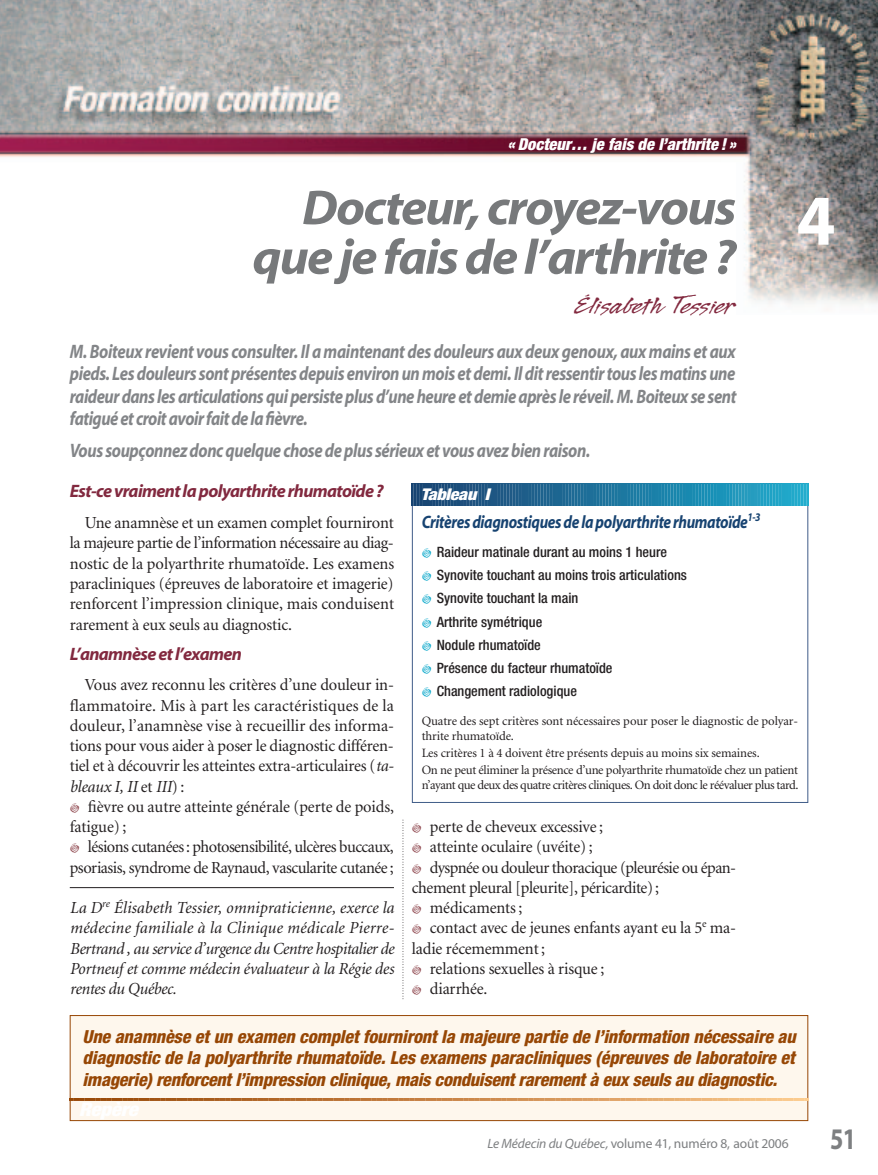
<style>
.page{position:relative;width:878px;height:1175px;background:#fff}
.page>*{position:absolute;margin:0;border:0;box-sizing:border-box;transform-origin:0 0}
.t1{font:700 72px "Myriad";color:#fff}
.t2{font:italic 700 49.5px/49.5px "Myriad";letter-spacing:-.035em;color:#77797b;text-align:right;scale:1.05 1}
.t3{font:700 30px "Myriad";color:#7d7f81;scale:.8 1}
.t4{font:27px "Legault Std";color:#82293f;scale:1.2 1}
.t5{font:italic 700 19.5px/22.5px "Myriad";letter-spacing:-.025em;color:#838588;text-align:justify;scale:.85 1}
.t6{font:italic 800 condensed 18px/21.8px "Helvetica Neue";letter-spacing:-.015em;color:#974705;text-align:justify}
.t7{font:italic 700 18px "Myriad";letter-spacing:-.035em;color:#82293f}
.t8{font:italic 700 18px "Myriad";letter-spacing:-.025em;color:#174371;scale:.85 1}
.t9{font:16.8px/20.2px "Minion";letter-spacing:-.015em;color:#231f20;text-align:justify}
.t10{font:italic 16.8px/20.2px "Minion";letter-spacing:-.015em;color:#231f20;text-align:justify}
.t11{font:16.8px "Minion";letter-spacing:-.035em;color:#231f20}
.t12{font:italic 900 condensed 16.5px "Helvetica Neue";color:#fff}
.t13{font:italic 900 condensed 16.2px "Helvetica Neue";letter-spacing:-.015em;color:#fff;scale:1.11 1}
.t14{font:500 condensed 14.25px/23.2px "Helvetica Neue";color:#231f20}
.t15{font:13.5px "Myriad";letter-spacing:-.01em;color:#7d7f81}
.t16{font:12.75px/15px "Minion";letter-spacing:-.02em;color:#231f20}
.s1{font-style:italic}
</style>
<div class="page">
<img style="left:0;top:0;width:878px;height:304px">
<svg style="left:402px;top:820px;width:1px;height:179px"></svg>
<hr style="left:70px;top:887px;width:324px;height:1px;background:#231f20">
<div style="left:70px;top:1015px;width:737px;height:105px;background:#fef7ed"></div>
<div style="left:70px;top:1015px;width:738px;height:105px;border:1px solid #974705"></div>
<svg style="left:70px;top:1098px;width:23px;height:22px"></svg>
<hr style="left:97px;top:1098px;width:2px;height:22px;background:#9b4b0a">
<svg style="left:103px;top:1098px;width:109px;height:22px"></svg>
<hr style="left:216px;top:1098px;width:2px;height:22px;background:#a95d1e">
<svg style="left:222px;top:1098px;width:109px;height:22px"></svg>
<hr style="left:335px;top:1098px;width:2px;height:22px;background:#ba7133">
<svg style="left:341px;top:1098px;width:255px;height:22px"></svg>
<hr style="left:600px;top:1098px;width:2px;height:22px;background:#dea065">
<svg style="left:606px;top:1098px;width:109px;height:22px"></svg>
<hr style="left:719px;top:1098px;width:2px;height:22px;background:#efba7d">
<svg style="left:725px;top:1098px;width:82px;height:22px"></svg>
<svg style="left:412px;top:483px;width:396px;height:23px;background:#257aa1"></svg>
<p class="t12" style="left:507px;top:138px;width:230px">« Docteur… je fais de l’arthrite ! »</p>
<h2 class="t2" style="left:252px;top:188px;width:462px">Docteur, croyez-vous que je fais de l’arthrite ?</h2>
<h3 class="t4" style="left:575px;top:288px;width:135px">Élisabeth Tessier</h3>
<p class="t5" style="left:70px;top:342px;width:785px">M. Boiteux revient vous consulter. Il a maintenant des douleurs aux deux genoux, aux mains et aux pieds. Les douleurs sont présentes depuis environ un mois et demi. Il dit ressentir tous les matins une raideur dans les articulations qui persiste plus d’une heure et demie après le réveil. M. Boiteux se sent fatigué et croit avoir fait de la fièvre.</p>
<p class="t5" style="left:70px;top:441px;width:614px">Vous soupçonnez donc quelque chose de plus sérieux et vous avez bien raison.</p>
<h1 class="t1" style="left:796px;top:193px;width:40px">4</h1>
<p class="t7" style="left:70px;top:484px;width:315px">Est-ce vraiment la polyarthrite rhumatoïde ?</p>
<p class="t9" style="left:70px;top:514px;width:326px;text-indent:15px">Une anamnèse et un examen complet fourniront la majeure partie de l’information nécessaire au diag&shy;nostic de la polyarthrite rhumatoïde. Les examens paracliniques (épreuves de laboratoire et imagerie) renforcent l’impression clinique, mais conduisent rarement à eux seuls au diagnostic.</p>
<p class="t7" style="left:70px;top:646px;width:174px">L’anamnèse et l’examen</p>
<p class="t9" style="left:70px;top:676px;width:326px;text-indent:15px">Vous avez reconnu les critères d’une douleur in&shy;flammatoire. Mis à part les caractéristiques de la douleur, l’anamnèse vise à recueillir des informa&shy;tions pour vous aider à poser le diagnostic différen&shy;tiel et à découvrir les atteintes extra-articulaires (<span class="s1">ta&shy;bleaux I, II</span> et <span class="s1">III</span>) :</p>
<p class="t9" style="left:70px;top:797px;width:326px;text-indent:18px">fièvre ou autre atteinte générale (perte de poids, fatigue) ;</p>
<p class="t9" style="left:70px;top:838px;width:325px;text-align:right">lésions cutanées: photosensibilité, ulcères buccaux, psoriasis, syndrome de Raynaud, vascularite cutanée ;</p>
<p class="t10" style="left:70px;top:899px;width:326px">La D<sup>re</sup> Élisabeth Tessier, omnipraticienne, exerce la médecine familiale à la Clinique médicale Pierre-Bertrand , au service d’urgence du Centre hospitalier de Portneuf et comme médecin évaluateur à la Régie des rentes du Québec.</p>
<p class="t13" style="left:421px;top:488px;width:63px">Tableau I</p>
<p class="t8" style="left:422px;top:515px;width:400px">Critères diagnostiques de la polyarthrite rhumatoïde<sup>1-3</sup></p>
<p class="t14" style="left:436px;top:541px;width:252px">Raideur matinale durant au moins 1 heure<br>Synovite touchant au moins trois articulations<br>Synovite touchant la main<br>Arthrite symétrique<br>Nodule rhumatoïde<br>Présence du facteur rhumatoïde<br>Changement radiologique</p>
<p class="t16" style="left:422px;top:714px;width:378px">Quatre des sept critères sont nécessaires pour poser le diagnostic de polyar&shy;thrite rhumatoïde.</p>
<p class="t16" style="left:422px;top:745px;width:378px;line-height:17.2px">Les critères 1 à 4 doivent être présents depuis au moins six semaines.<br>On ne peut éliminer la présence d’une polyarthrite rhumatoïde chez un patient</p>
<p class="t16" style="left:422px;top:779px;width:378px">n’ayant que deux des quatre critères cliniques. On doit donc le réévaluer plus tard.</p>
<p class="t9" style="left:430px;top:818px;width:174px">perte de cheveux excessive ;</p>
<p class="t9" style="left:430px;top:838px;width:164px">atteinte oculaire (uvéite) ;</p>
<p class="t11" style="left:430px;top:860px;width:308px">dyspnée ou douleur thoracique (pleurésie ou épan-</p>
<p class="t9" style="left:412px;top:878px;width:248px">chement pleural [pleurite], péricardite) ;</p>
<p class="t9" style="left:430px;top:899px;width:94px">médicaments ;</p>
<p class="t9" style="left:430px;top:919px;width:308px">contact avec de jeunes enfants ayant eu la 5<sup>e</sup> ma-</p>
<p class="t9" style="left:412px;top:939px;width:135px">ladie récememment ;</p>
<p class="t9" style="left:430px;top:959px;width:176px">relations sexuelles à risque ;</p>
<p class="t9" style="left:430px;top:980px;width:59px">diarrhée.</p>
<p class="t6" style="left:82px;top:1026px;width:714px">Une anamnèse et un examen complet fourniront la majeure partie de l’information nécessaire au diagnostic de la polyarthrite rhumatoïde. Les examens paracliniques (épreuves de laboratoire et imagerie) renforcent l’impression clinique, mais conduisent rarement à eux seuls au diagnostic.</p>
<p class="t15" style="left:487px;top:1138px;width:302px"><span class="s1">Le Médecin du Québec,</span> volume 41, numéro 8, août 2006</p>
<h3 class="t3" style="left:830px;top:1127px;width:34px">51</h3>
</div>
